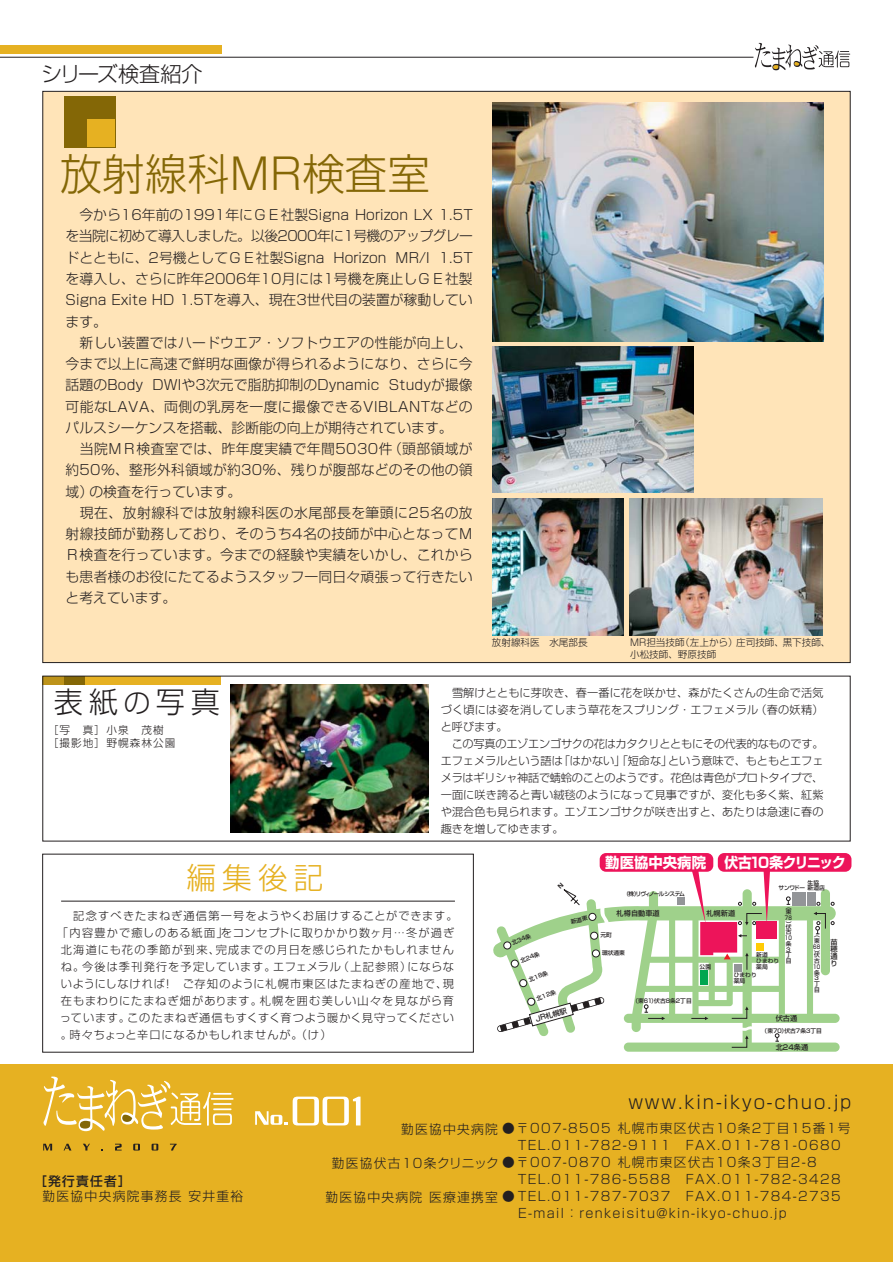
<style>
.page{position:relative;width:893px;height:1262px;background:#fff}
.page>*{position:absolute;margin:0;border:0;box-sizing:border-box;transform-origin:0 0}
.t1{font:300 42.45px "Shin Go";color:#846706}
.t2{font:300 29.7px "Shin Go";color:#e6b122}
.t3{font:300 29.25px "Shin Go";color:#231f20}
.t4{font:300 21.15px "Shin Go";color:#231f20}
.t5{font:300 18px "Shin Go";letter-spacing:.1em;color:#231f20}
.t6{font:700 14.4px "Shin Go";letter-spacing:-.09em;color:#fff;scale:.95 1}
.t7{font:700 14.4px "Shin Go";color:#fff}
.t8{font:300 13.8px/21.3px "Shin Go";letter-spacing:.015em;color:#231f20}
.t9{font:300 12.75px "Shin Go";letter-spacing:.1em;color:#231f20}
.t10{font:500 12.75px "Shin Go";letter-spacing:.1em;color:#231f20}
.t11{font:300 11.1px/17px "Shin Go";letter-spacing:.01em;color:#231f20}
.t12{font:300 11.1px "Shin Go";letter-spacing:.08em;color:#231f20}
.t13{font:300 11.1px "Shin Go";letter-spacing:.085em;color:#231f20}
.t14{font:300 11.1px "Shin Go";letter-spacing:.065em;color:#231f20}
.t15{font:300 11.1px "Shin Go";letter-spacing:.095em;color:#231f20}
.t16{font:300 11.1px "Shin Go";letter-spacing:.09em;color:#231f20}
.t17{font:300 11.1px "Shin Go";letter-spacing:.06em;color:#231f20}
.t18{font:300 10.65px/12.9px "Shin Go";letter-spacing:.1em;color:#231f20}
.t19{font:300 9.6px/11.9px "Shin Go";color:#231f20}
.t20{font:500 7.2px/7.2px "Shin Go";color:#231f20;text-align:justify}
.t21{font:500 5.7px/5.7px "Shin Go";color:#231f20}
.t22{font:500 5.7px "Shin Go";letter-spacing:-.16em;color:#231f20}
.t23{font:500 5.7px/11.7px "Shin Go";color:#231f20;scale:.8 1}
.s1{font-size:26.55px}
</style>
<div class="page">
<div style="left:0;top:46px;width:222px;height:8px;background:#e6b122"></div>
<div style="left:0;top:1064px;width:892px;height:198px;background:#e6b122"></div>
<div style="left:43px;top:91px;width:807px;height:572px;background:#ffe4b8;border:1px solid #231f20"></div>
<svg style="left:42px;top:675px;width:808px;height:377px"></svg>
<svg style="left:43px;top:1076px;width:190px;height:55px"></svg>
<svg style="left:255px;top:1096px;width:105px;height:29px"></svg>
<svg style="left:43px;top:1143px;width:9px;height:7px"></svg>
<svg style="left:64px;top:1143px;width:7px;height:7px"></svg>
<svg style="left:83px;top:1143px;width:7px;height:7px"></svg>
<svg style="left:115px;top:1143px;width:7px;height:7px"></svg>
<svg style="left:133px;top:1143px;width:7px;height:7px"></svg>
<svg style="left:152px;top:1143px;width:6px;height:7px"></svg>
<svg style="left:170px;top:1143px;width:7px;height:7px"></svg>
<hr style="left:0;top:57px;width:753px;height:1px;background:#231f20">
<hr style="left:61px;top:901px;width:394px;height:1px;background:#231f20">
<div style="left:64px;top:97px;width:52px;height:51px;background:#846706"></div>
<div style="left:87px;top:119px;width:28px;height:28px;background:#e6b122"></div>
<svg style="left:754px;top:43px;width:96px;height:27px"></svg>
<div style="left:599px;top:853px;width:114px;height:18px;background:#ed145a;border-radius:6px"></div>
<div style="left:717px;top:853px;width:134px;height:18px;background:#ed145a;border-radius:6px"></div>
<img style="left:230px;top:684px;width:199px;height:148px">
<img style="left:492px;top:103px;width:331px;height:238px">
<img style="left:492px;top:347px;width:201px;height:145px">
<img style="left:492px;top:498px;width:131px;height:137px">
<img style="left:630px;top:498px;width:193px;height:137px">
<svg style="left:492px;top:870px;width:347px;height:181px"></svg>
<h3 class="t4" style="left:41px;top:66px;width:163px">シリーズ検査紹介</h3>
<h1 class="t1" style="left:60px;top:158px;width:372px">放射線科MR検査室</h1>
<p class="t8" style="left:66px;top:206px;width:408px">　今から16年前の1991年にＧＥ社製Signa Horizon LX 1.5Tを当院に初めて導入しました。以後2000年に1号機のアップグレードとともに、2号機としてＧＥ社製Signa Horizon MR/I 1.5Tを導入し、さらに昨年2006年10月には1号機を廃止しＧＥ社製<br>Signa Exite HD 1.5Tを導入、現在3世代目の装置が稼動しています。<br>　新しい装置ではハードウエア・ソフトウエアの性能が向上し、今まで以上に高速で鮮明な画像が得られるようになり、さらに今話題のBody DWIや3次元で脂肪抑制のDynamic Studyが撮像可能なLAVA、両側の乳房を一度に撮像できるVIBLANTなどのパルスシーケンスを搭載、診断能の向上が期待されています。<br>　当院ＭＲ検査室では、昨年度実績で年間5030件（頭部領域が約50％、整形外科領域が約30％、残りが腹部などのその他の領域）の検査を行っています。<br>　現在、放射線科では放射線科医の水尾部長を筆頭に25名の放射線技師が勤務しており、そのうち4名の技師が中心となってＭ<br>Ｒ検査を行っています。今までの経験や実績をいかし、これからも患者様のお役にたてるようスタッフ一同日々頑張って行きたいと考えています。</p>
<p class="t19" style="left:492px;top:638px;width:97px">放射線科医　水尾部長</p>
<p class="t19" style="left:630px;top:638px;width:202px">MR担当技師（左上から）庄司技師、黒下技師、小松技師、野原技師</p>
<h3 class="t3" style="left:54px;top:691px;width:168px">表紙<span class="s1">の</span>写真</h3>
<p class="t18" style="left:48px;top:725px;width:129px">［写　真］小泉　茂樹［撮影地］野幌森林公園</p>
<h2 class="t2" style="left:186px;top:866px;width:138px">編集後記</h2>
<p class="t11" style="left:441px;top:686px;width:384px">　雪解けとともに芽吹き、春一番に花を咲かせ、森がたくさんの生命で活気づく頃には姿を消してしまう草花をスプリング・エフェメラル（春の妖精）と呼びます。<br>　この写真のエゾエンゴサクの花はカタクリとともにその代表的なものです。エフェメラルという語は「はかない」「短命な」という意味で、もともとエフェメラはギリシャ神話で蜻蛉のことのようです。花色は青色がプロトタイプで、一面に咲き誇ると青い絨毯のようになって見事ですが、変化も多く紫、紅紫や混合色も見られます。エゾエンゴサクが咲き出すと、あたりは急速に春の趣きを増してゆきます。</p>
<p class="t7" style="left:605px;top:857px;width:102px">勤医協中央病院</p>
<p class="t6" style="left:724px;top:857px;width:129px">伏古10条クリニック</p>
<p class="t22" style="left:623px;top:892px;width:63px">（株）リヴィノールシステム</p>
<p class="t21" style="left:807px;top:880px;width:13px">生協</p>
<p class="t21" style="left:778px;top:886px;width:48px">サンワドー新道店</p>
<p class="t13" style="left:61px;top:911px;width:398px">　記念すべきたまねぎ通信第一号をようやくお届けすることができます。</p>
<p class="t12" style="left:57px;top:928px;width:399px">「内容豊かで癒しのある紙面」をコンセプトに取りかかり数ヶ月…冬が過ぎ</p>
<p class="t15" style="left:61px;top:945px;width:395px">北海道にも花の季節が到来、完成までの月日を感じられたかもしれません</p>
<p class="t12" style="left:61px;top:962px;width:395px">ね。今後は季刊発行を予定しています。エフェメラル（上記参照）にならな</p>
<p class="t13" style="left:61px;top:979px;width:395px">いようにしなければ！　ご存知のように札幌市東区はたまねぎの産地で、現</p>
<p class="t16" style="left:61px;top:996px;width:395px">在もまわりにたまねぎ畑があります。札幌を囲む美しい山々を見ながら育</p>
<p class="t14" style="left:60px;top:1013px;width:396px">っています。このたまねぎ通信もすくすく育つよう暖かく見守ってください</p>
<p class="t17" style="left:61px;top:1030px;width:272px">。時々ちょっと辛口になるかもしれませんが。（け）</p>
<p class="t21" style="left:511px;top:941px;width:22px;rotate:-23deg">北34条</p>
<p class="t21" style="left:520px;top:959px;width:22px;rotate:-23deg">北24条</p>
<p class="t21" style="left:528px;top:978px;width:22px;rotate:-23deg">北18条</p>
<p class="t21" style="left:536px;top:997px;width:22px;rotate:-23deg">北12条</p>
<p class="t20" style="left:535px;top:1016px;width:33px;rotate:-16deg">JR札幌駅</p>
<p class="t20" style="left:616px;top:910px;width:45px">札樽自動車道</p>
<p class="t20" style="left:706px;top:910px;width:30px">札幌新道</p>
<p class="t21" style="left:600px;top:933px;width:13px">元町</p>
<p class="t21" style="left:602px;top:951px;width:25px">環状通東</p>
<p class="t21" style="left:699px;top:964px;width:13px">公園</p>
<p class="t21" style="left:785px;top:904px;width:7px">（東</p>
<p class="t21" style="left:785px;top:921px;width:7px">）</p>
<p class="t21" style="left:785px;top:924px;width:7px">伏古</p>
<p class="t21" style="left:785px;top:938px;width:7px;line-height:11.6px">条丁</p>
<p class="t21" style="left:785px;top:959px;width:7px">目</p>
<p class="t23" style="left:784px;top:913px;width:10px">78</p>
<p class="t23" style="left:784px;top:932px;width:10px">10<br>3</p>
<p class="t21" style="left:756px;top:952px;width:25px">新道<br>ひまわり薬局</p>
<p class="t21" style="left:632px;top:999px;width:61px">（東61）伏古8条2丁目</p>
<p class="t21" style="left:733px;top:972px;width:25px">ひまわり薬局</p>
<p class="t20" style="left:775px;top:1015px;width:23px">伏古通</p>
<p class="t21" style="left:814px;top:933px;width:7px">（東</p>
<p class="t21" style="left:814px;top:950px;width:7px">）</p>
<p class="t21" style="left:814px;top:953px;width:7px">伏古</p>
<p class="t21" style="left:814px;top:967px;width:7px;line-height:11.6px">条丁</p>
<p class="t21" style="left:814px;top:987px;width:7px">目</p>
<p class="t23" style="left:813px;top:941px;width:10px">68</p>
<p class="t23" style="left:813px;top:961px;width:10px">10<br>3</p>
<p class="t21" style="left:761px;top:1028px;width:62px">（東70）伏古7条3丁目</p>
<p class="t20" style="left:775px;top:1044px;width:34px">北24条通</p>
<p class="t20" style="left:830px;top:939px;width:9px">苗穂通り</p>
<h3 class="t5" style="left:628px;top:1095px;width:225px">www.kin-ikyo-chuo.jp</h3>
<p class="t10" style="left:34px;top:1175px;width:98px">［発行責任者］</p>
<p class="t9" style="left:43px;top:1191px;width:202px">勤医協中央病院事務長 安井重裕</p>
<p class="t9" style="left:401px;top:1123px;width:451px">勤医協中央病院 ●〒007-8505 札幌市東区伏古10条2丁目15番1号</p>
<p class="t9" style="left:517px;top:1140px;width:324px">TEL.011-782-9111　FAX.011-781-0680</p>
<p class="t9" style="left:332px;top:1157px;width:486px">勤医協伏古10条クリニック●〒007-0870 札幌市東区伏古10条3丁目2-8</p>
<p class="t9" style="left:517px;top:1174px;width:324px">TEL.011-786-5588　FAX.011-782-3428</p>
<p class="t9" style="left:325px;top:1191px;width:517px">勤医協中央病院 医療連携室 ● TEL.011-787-7037　FAX.011-784-2735</p>
<p class="t9" style="left:518px;top:1208px;width:270px">E-mail：renkeisitu@kin-ikyo-chuo.jp</p>
</div>
